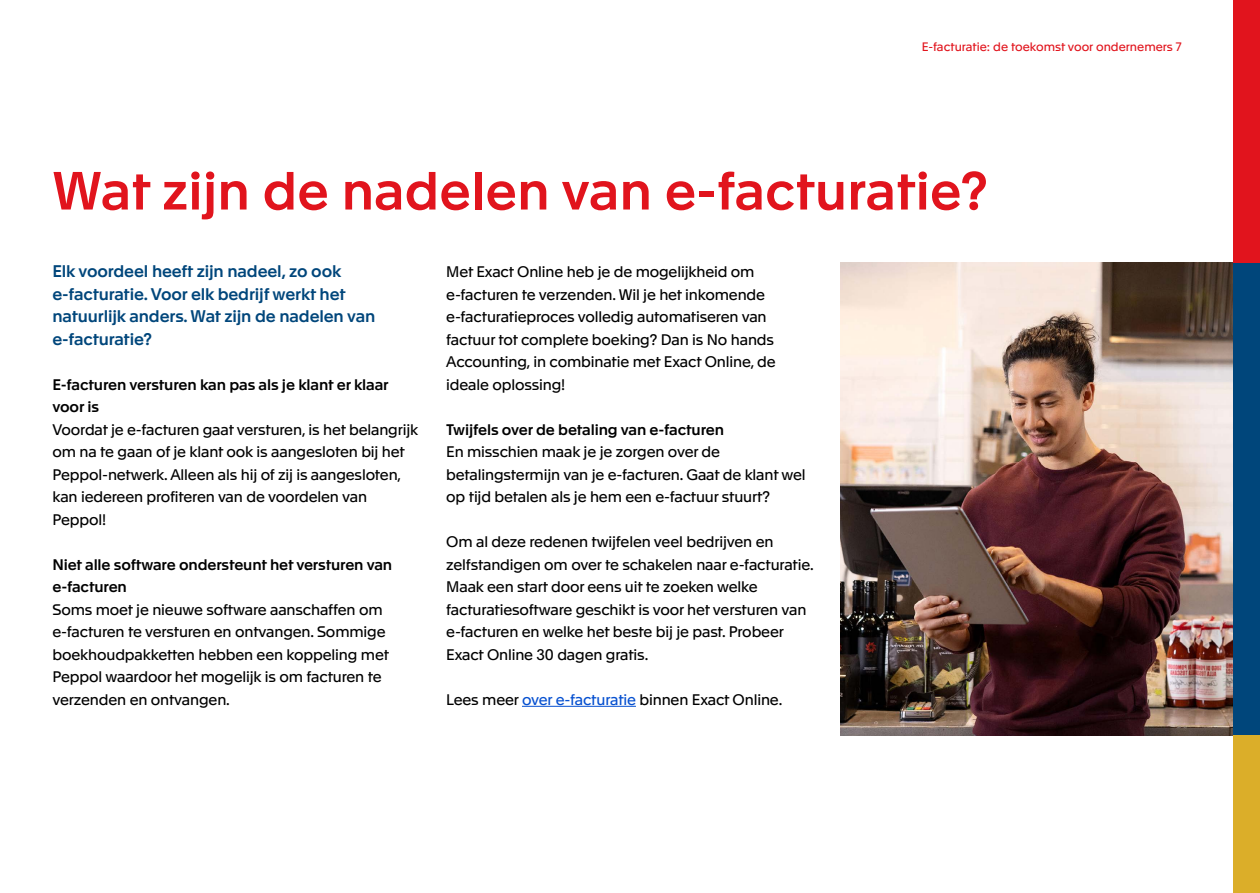
<style>
.page{position:relative;width:1260px;height:893px;background:#fff}
.page>*{position:absolute;margin:0;border:0;box-sizing:border-box;transform-origin:0 0}
.t1{font:500 52.5px "Apax";color:#e1141d}
.t2{font:500 16.5px/22.5px "Apax";letter-spacing:-.01em;color:#00467b}
.t3{font:15px/22.5px "Apax";letter-spacing:-.01em;color:#000}
.t4{font:500 15px/22.5px "Apax";letter-spacing:-.01em;color:#000}
.t5{font:12px "Apax";color:#e1141d}
.s1{color:#0650d0}
</style>
<div class="page">
<hr style="left:522px;top:706px;width:114px;height:1px;background:#0650d0">
<img style="left:840px;top:262px;width:393px;height:473px">
<div style="left:1233px;top:0;width:27px;height:262px;background:#e1141d"></div>
<div style="left:1233px;top:262px;width:27px;height:473px;background:#00467b"></div>
<div style="left:1233px;top:735px;width:27px;height:157px;background:#dbae29"></div>
<p class="t5" style="left:922px;top:38px;width:261px">E-facturatie: de toekomst voor ondernemers 7</p>
<h1 class="t1" style="left:52px;top:153px;width:937px">Wat zijn de nadelen van e-facturatie?</h1>
<p class="t2" style="left:52px;top:259px;width:324px">Elk voordeel heeft zijn nadeel, zo ook e-facturatie. Voor elk bedrijf werkt het natuurlijk anders. Wat zijn de nadelen van e-facturatie?</p>
<p class="t4" style="left:52px;top:372px;width:338px">E-facturen versturen kan pas als je klant er klaar voor is</p>
<p class="t3" style="left:52px;top:417px;width:367px">Voordat je e-facturen gaat versturen, is het belangrijk om na te gaan of je klant ook is aangesloten bij het Peppol-netwerk. Alleen als hij of zij is aangesloten, kan iedereen profiteren van de voordelen van Peppol!</p>
<p class="t4" style="left:52px;top:552px;width:341px">Niet alle software ondersteunt het versturen van e-facturen</p>
<p class="t3" style="left:52px;top:597px;width:338px">Soms moet je nieuwe software aanschaffen om e-facturen te versturen en ontvangen. Sommige boekhoudpakketten hebben een koppeling met Peppol waardoor het mogelijk is om facturen te verzenden en ontvangen.</p>
<p class="t3" style="left:446px;top:259px;width:331px">Met Exact Online heb je de mogelijkheid om e-facturen te verzenden. Wil je het inkomende e-facturatieproces volledig automatiseren van factuur tot complete boeking? Dan is No hands Accounting, in combinatie met Exact Online, de ideale oplossing!</p>
<p class="t4" style="left:446px;top:417px;width:279px">Twijfels over de betaling van e-facturen</p>
<p class="t3" style="left:446px;top:439px;width:361px">En misschien maak je je zorgen over de betalingstermijn van je e-facturen. Gaat de klant wel op tijd betalen als je hem een e-factuur stuurt?</p>
<p class="t3" style="left:446px;top:529px;width:369px">Om al deze redenen twijfelen veel bedrijven en zelfstandigen om over te schakelen naar e-facturatie.<br>Maak een start door eens uit te zoeken welke facturatiesoftware geschikt is voor het versturen van e-facturen en welke het beste bij je past. Probeer Exact Online 30 dagen gratis.</p>
<p class="t3" style="left:446px;top:687px;width:338px">Lees meer <span class="s1">over e-facturatie</span> binnen Exact Online.</p>
</div>
